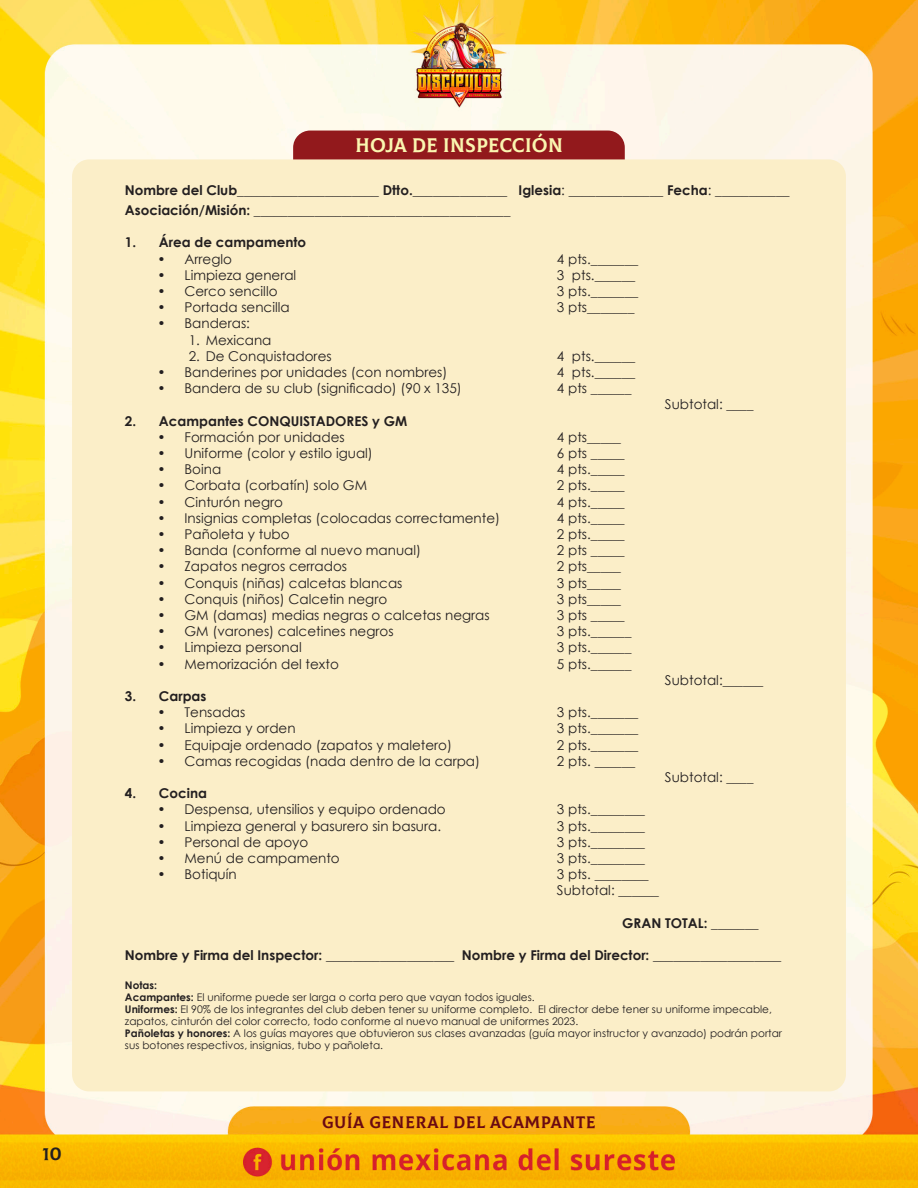
<style>
.page{position:relative;width:918px;height:1188px;background:#fff}
.page>*{position:absolute;margin:0;border:0;box-sizing:border-box;transform-origin:0 0}
.t1{font:19.5px "Colus";color:#faf6b0}
.t2{font:18px "Colus";color:#231f20}
.t3{font:16.5px "Colus";letter-spacing:.025em;color:#6a0912}
.t4{font:13.5px "Century Gothic";color:#231f20}
.t5{font:700 13.5px "Century Gothic";color:#231f20}
.t6{font:10.5px/12px "Century Gothic";color:#231f20}
.t7{font:700 10.5px "Century Gothic";color:#231f20}
.s1{font-weight:700}
.s2{font-weight:400}
</style>
<div class="page">
<img style="left:0;top:0;width:918px;height:1188px">
<div style="left:293px;top:131px;width:332px;height:69px;background:#92191c;border-radius:17px"></div>
<div style="left:72px;top:159px;width:774px;height:932px;background:#fbeec8;border-radius:17px"></div>
<h2 class="t2" style="left:43px;top:1140px;width:21px">10</h2>
<p class="t1" style="left:355px;top:131px;width:209px">HOJA DE INSPECCIÓN</p>
<p class="t4" style="left:125px;top:181px;width:666px"><span class="s1">Nombre del Club</span>_____________________ <span class="s1">Dtto.</span>______________ <span class="s1">Iglesia</span>: _____________<span class="s1">_ Fecha</span>: ___________</p>
<p class="t4" style="left:125px;top:201px;width:387px"><span class="s1">Asociación/Misión:</span> ______________________________________</p>
<p class="t5" style="left:125px;top:232px;width:183px">1. Área de campamento</p>
<p class="t4" style="left:158px;top:249px;width:76px">• Arreglo</p>
<p class="t4" style="left:557px;top:249px;width:83px">4 pts._______</p>
<p class="t4" style="left:158px;top:265px;width:140px">• Limpieza general</p>
<p class="t4" style="left:557px;top:265px;width:80px">3 pts.______</p>
<p class="t4" style="left:158px;top:282px;width:122px">• Cerco sencillo</p>
<p class="t4" style="left:557px;top:282px;width:83px">3 pts._______</p>
<p class="t4" style="left:158px;top:298px;width:134px">• Portada sencilla</p>
<p class="t4" style="left:557px;top:298px;width:79px">3 pts_______</p>
<p class="t4" style="left:158px;top:314px;width:94px">• Banderas:</p>
<p class="t4" style="left:189px;top:330px;width:84px">1. Mexicana</p>
<p class="t4" style="left:189px;top:346px;width:144px">2. De Conquistadores</p>
<p class="t4" style="left:557px;top:346px;width:80px">4 pts.______</p>
<p class="t4" style="left:158px;top:363px;width:291px">• Banderines por unidades (con nombres)</p>
<p class="t4" style="left:557px;top:363px;width:80px">4 pts.______</p>
<p class="t4" style="left:158px;top:379px;width:306px">• Bandera de su club (significado) (90 x 135)</p>
<p class="t4" style="left:557px;top:379px;width:76px">4 pts ______</p>
<p class="t4" style="left:665px;top:395px;width:90px">Subtotal: ____</p>
<p class="t5" style="left:125px;top:410px;width:284px">2. Acampantes CONQUISTADORES y GM</p>
<p class="t4" style="left:158px;top:427px;width:189px">• Formación por unidades</p>
<p class="t4" style="left:557px;top:427px;width:65px">4 pts_____</p>
<p class="t4" style="left:158px;top:444px;width:217px">• Uniforme (color y estilo igual)</p>
<p class="t4" style="left:557px;top:444px;width:69px">6 pts _____</p>
<p class="t4" style="left:158px;top:460px;width:65px">• Boina</p>
<p class="t4" style="left:557px;top:460px;width:69px">4 pts._____</p>
<p class="t4" style="left:158px;top:476px;width:211px">• Corbata (corbatín) solo GM</p>
<p class="t4" style="left:557px;top:476px;width:69px">2 pts._____</p>
<p class="t4" style="left:158px;top:492px;width:127px">• Cinturón negro</p>
<p class="t4" style="left:557px;top:492px;width:69px">4 pts._____</p>
<p class="t4" style="left:158px;top:508px;width:344px">• Insignias completas (colocadas correctamente)</p>
<p class="t4" style="left:557px;top:508px;width:69px">4 pts._____</p>
<p class="t4" style="left:158px;top:525px;width:134px">• Pañoleta y tubo</p>
<p class="t4" style="left:557px;top:525px;width:69px">2 pts._____</p>
<p class="t4" style="left:158px;top:541px;width:265px">• Banda (conforme al nuevo manual)</p>
<p class="t4" style="left:557px;top:541px;width:69px">2 pts _____</p>
<p class="t4" style="left:158px;top:557px;width:191px">• Zapatos negros cerrados</p>
<p class="t4" style="left:557px;top:557px;width:65px">2 pts_____</p>
<p class="t4" style="left:158px;top:573px;width:246px">• Conquis (niñas) calcetas blancas</p>
<p class="t4" style="left:557px;top:573px;width:65px">3 pts_____</p>
<p class="t4" style="left:158px;top:589px;width:231px">• Conquis (niños) Calcetin negro</p>
<p class="t4" style="left:557px;top:589px;width:65px">3 pts_____</p>
<p class="t4" style="left:158px;top:606px;width:334px">• GM (damas) medias negras o calcetas negras</p>
<p class="t4" style="left:557px;top:606px;width:69px">3 pts _____</p>
<p class="t4" style="left:158px;top:622px;width:238px">• GM (varones) calcetines negros</p>
<p class="t4" style="left:557px;top:622px;width:76px">3 pts.______</p>
<p class="t4" style="left:158px;top:638px;width:146px">• Limpieza personal</p>
<p class="t4" style="left:557px;top:638px;width:76px">3 pts.______</p>
<p class="t4" style="left:158px;top:654px;width:183px">• Memorización del texto</p>
<p class="t4" style="left:557px;top:654px;width:76px">5 pts.______</p>
<p class="t4" style="left:665px;top:670px;width:100px">Subtotal:______</p>
<p class="t5" style="left:125px;top:686px;width:83px">3. Carpas</p>
<p class="t4" style="left:158px;top:703px;width:89px">• Tensadas</p>
<p class="t4" style="left:557px;top:703px;width:83px">3 pts._______</p>
<p class="t4" style="left:158px;top:719px;width:140px">• Limpieza y orden</p>
<p class="t4" style="left:557px;top:719px;width:83px">3 pts._______</p>
<p class="t4" style="left:158px;top:735px;width:296px">• Equipaje ordenado (zapatos y maletero)</p>
<p class="t4" style="left:557px;top:735px;width:83px">2 pts._______</p>
<p class="t4" style="left:158px;top:751px;width:324px">• Camas recogidas (nada dentro de la carpa)</p>
<p class="t4" style="left:557px;top:751px;width:80px">2 pts. ______</p>
<p class="t4" style="left:665px;top:768px;width:90px">Subtotal: ____</p>
<p class="t5" style="left:125px;top:783px;width:84px">4. Cocina</p>
<p class="t4" style="left:158px;top:800px;width:290px">• Despensa, utensilios y equipo ordenado</p>
<p class="t4" style="left:557px;top:800px;width:89px">3 pts.________</p>
<p class="t4" style="left:158px;top:816px;width:285px">• Limpieza general y basurero sin basura.</p>
<p class="t4" style="left:557px;top:816px;width:89px">3 pts.________</p>
<p class="t4" style="left:158px;top:832px;width:152px">• Personal de apoyo</p>
<p class="t4" style="left:557px;top:832px;width:89px">3 pts.________</p>
<p class="t4" style="left:158px;top:849px;width:184px">• Menú de campamento</p>
<p class="t4" style="left:557px;top:849px;width:89px">3 pts.________</p>
<p class="t4" style="left:158px;top:865px;width:81px">• Botiquín</p>
<p class="t4" style="left:557px;top:865px;width:93px">3 pts. ________</p>
<p class="t4" style="left:557px;top:881px;width:104px">Subtotal: ______</p>
<p class="t5" style="left:622px;top:913px;width:138px">GRAN TOTAL: <span class="s2">_______</span></p>
<p class="t5" style="left:125px;top:945px;width:658px">Nombre y Firma del Inspector: <span class="s2">___________________</span> Nombre y Firma del Director: <span class="s2">___________________</span></p>
<p class="t7" style="left:125px;top:977px;width:34px">Notas:</p>
<p class="t6" style="left:125px;top:991px;width:411px"><span class="s1">Acampantes:</span> El uniforme puede ser larga o corta pero que vayan todos iguales.</p>
<p class="t6" style="left:125px;top:1003px;width:649px"><span class="s1">Uniformes:</span> El 90% de los integrantes del club deben tener su uniforme completo. El director debe tener su uniforme impecable, zapatos, cinturón del color correcto, todo conforme al nuevo manual de uniformes 2023.</p>
<p class="t6" style="left:125px;top:1027px;width:659px"><span class="s1">Pañoletas y honores:</span> A los guías mayores que obtuvieron sus clases avanzadas (guía mayor instructor y avanzado) podrán portar sus botones respectivos, insignias, tubo y pañoleta.</p>
<p class="t3" style="left:322px;top:1110px;width:275px">GUÍA GENERAL DEL ACAMPANTE</p>
</div>
